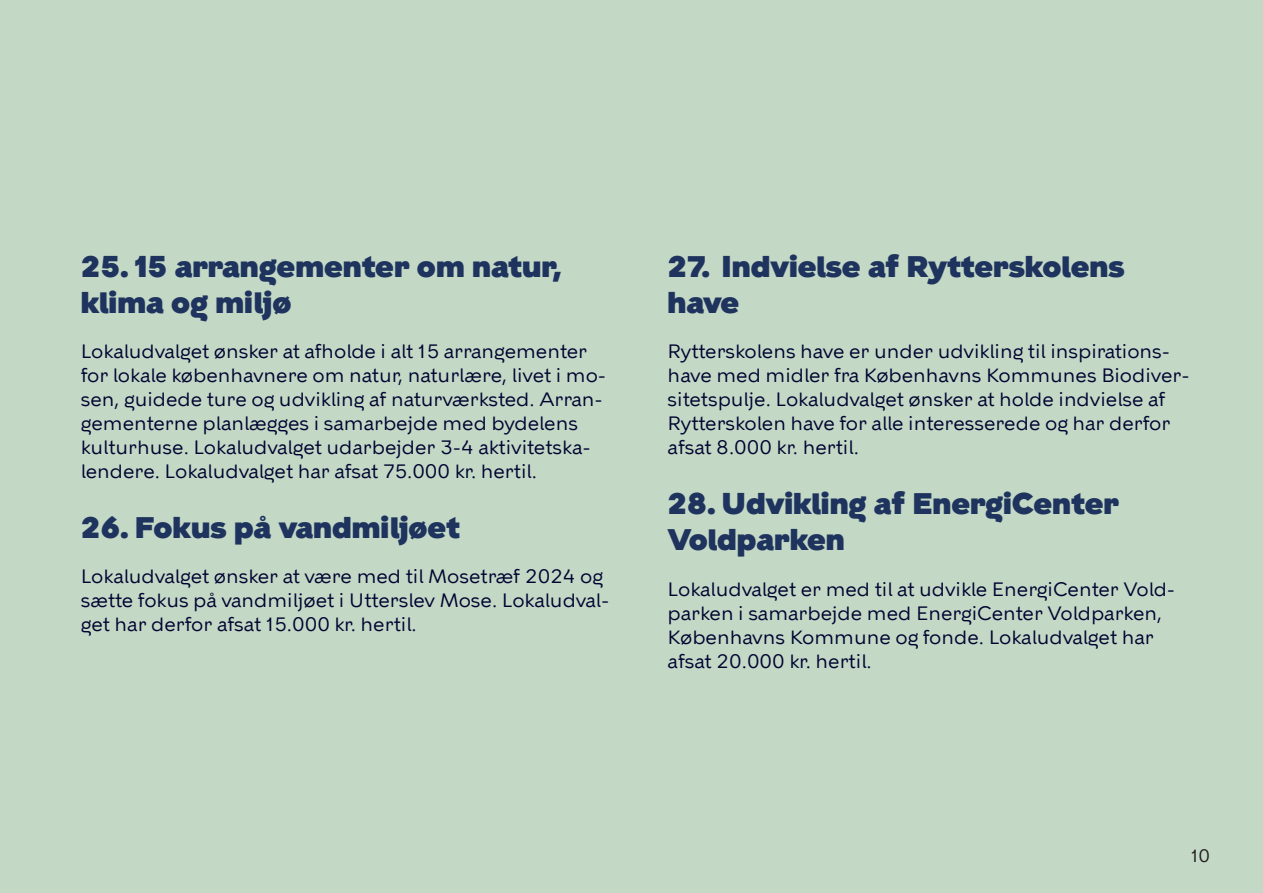
<style>
.page{position:relative;width:1263px;height:893px;background:#c4d8c6}
.page>*{position:absolute;margin:0;border:0;box-sizing:border-box;transform-origin:0 0}
.t1{font:900 30px/36px "KBH";color:#1e335d}
.t2{font:19.5px/24px "KBH";color:#000431}
.t3{font:18px "KBH Tekst";color:#231f20}
</style>
<div class="page">
<h1 class="t1" style="left:81px;top:251px;width:482px">25. 15 arrangementer om natur, klima og miljø</h1>
<p class="t2" style="left:81px;top:339px;width:527px">Lokaludvalget ønsker at afholde i alt 15 arrangementer for lokale københavnere om natur, naturlære, livet i mo&shy;sen, guidede ture og udvikling af naturværksted. Arran&shy;gementerne planlægges i samarbejde med bydelens kulturhuse. Lokaludvalget udarbejder 3-4 aktivitetska&shy;lendere. Lokaludvalget har afsat 75.000 kr. hertil.</p>
<h1 class="t1" style="left:81px;top:513px;width:381px">26. Fokus på vandmiljøet</h1>
<p class="t2" style="left:81px;top:566px;width:530px">Lokaludvalget ønsker at være med til Mosetræf 2024 og sætte fokus på vandmiljøet i Utterslev Mose. Lokaludval&shy;get har derfor afsat 15.000 kr. hertil.</p>
<h1 class="t1" style="left:668px;top:252px;width:458px">27. Indvielse af Rytterskolens have</h1>
<p class="t2" style="left:668px;top:341px;width:524px">Rytterskolens have er under udvikling til inspirations&shy;have med midler fra Københavns Kommunes Biodiver&shy;sitetspulje. Lokaludvalget ønsker at holde indvielse af Rytterskolen have for alle interesserede og har derfor afsat 8.000 kr. hertil.</p>
<h1 class="t1" style="left:668px;top:489px;width:453px">28. Udvikling af EnergiCenter<br>Voldparken</h1>
<p class="t2" style="left:668px;top:579px;width:509px">Lokaludvalget er med til at udvikle EnergiCenter Vold&shy;parken i samarbejde med EnergiCenter Voldparken, Københavns Kommune og fonde. Lokaludvalget har afsat 20.000 kr. hertil.</p>
<p class="t3" style="left:1191px;top:845px;width:21px">10</p>
</div>
